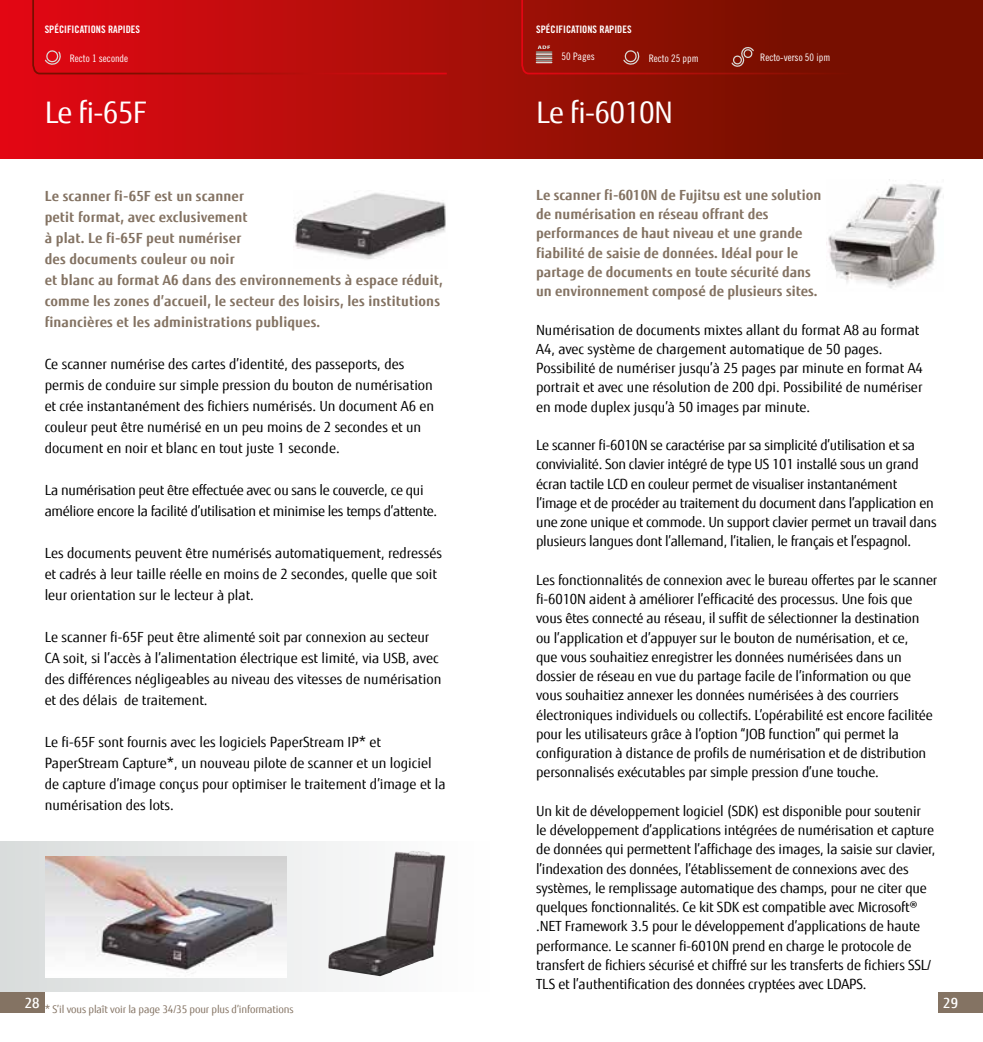
<style>
.page{position:relative;width:983px;height:1042px;background:#fff}
.page>*{position:absolute;margin:0;border:0;box-sizing:border-box;transform-origin:0 0}
.t1{font:29.75px "Fujitsu Sans";letter-spacing:-.025em;color:#fff}
.t2{font:14px/19.2px "Fujitsu Sans";letter-spacing:-.01em;color:#000}
.t3{font:700 14px/21px "Fujitsu Sans";color:#847363}
.t4{font:500 14px "Fujitsu Sans";color:#fff}
.t5{font:10.5px "Fujitsu Sans";letter-spacing:-.01em;color:#847363}
.t6{font:10.33px "Trade Gothic Cond Eighteen";color:#fff}
.t7{font:10.33px "Trade Gothic Bold Cond Twenty";color:#fff}
</style>
<div class="page">
<svg style="left:0;top:0;width:982px;height:159px;background:#a30d07"></svg>
<div style="left:0;top:992px;width:45px;height:21px;background:#847363"></div>
<div style="left:938px;top:992px;width:44px;height:21px;background:#847363"></div>
<svg style="left:31px;top:0;width:417px;height:75px;background:#c20c0e"></svg>
<svg style="left:520px;top:0;width:419px;height:75px;background:#851103"></svg>
<div style="left:0;top:841px;width:492px;height:151px;background:linear-gradient(to right,#d9dcdc,#fff)"></div>
<img style="left:293px;top:193px;width:153px;height:67px">
<img style="left:45px;top:856px;width:241px;height:122px">
<img style="left:328px;top:850px;width:117px;height:126px">
<img style="left:826px;top:179px;width:116px;height:110px">
<p class="t7" style="left:45px;top:23px;width:97px">SPÉCIFICATIONS RAPIDES</p>
<p class="t7" style="left:536px;top:23px;width:97px">SPÉCIFICATIONS RAPIDES</p>
<p class="t6" style="left:70px;top:52px;width:60px">Recto 1 seconde</p>
<p class="t6" style="left:561px;top:51px;width:35px">50 Pages</p>
<p class="t6" style="left:648px;top:52px;width:51px">Recto 25 ppm</p>
<p class="t6" style="left:760px;top:51px;width:71px">Recto-verso 50 ipm</p>
<h1 class="t1" style="left:45px;top:95px;width:103px">Le fi-65F</h1>
<h1 class="t1" style="left:536px;top:95px;width:139px">Le fi-6010N</h1>
<p class="t3" style="left:45px;top:185px;width:400px">Le scanner fi-65F est un scanner<br>petit format, avec exclusivement<br>à plat. Le fi-65F peut numériser<br>des documents couleur ou noir<br>et blanc au format A6 dans des environnements à espace réduit, comme les zones d’accueil, le secteur des loisirs, les institutions financières et les administrations publiques.</p>
<p class="t2" style="left:45px;top:353px;width:391px;line-height:21px">Ce scanner numérise des cartes d’identité, des passeports, des permis de conduire sur simple pression du bouton de numérisation et crée instantanément des fichiers numérisés. Un document A6 en couleur peut être numérisé en un peu moins de 2 secondes et un document en noir et blanc en tout juste 1 seconde.</p>
<p class="t2" style="left:45px;top:479px;width:394px;line-height:21px">La numérisation peut être effectuée avec ou sans le couvercle, ce qui améliore encore la facilité d’utilisation et minimise les temps d’attente.</p>
<p class="t2" style="left:45px;top:542px;width:399px;line-height:21px">Les documents peuvent être numérisés automatiquement, redressés et cadrés à leur taille réelle en moins de 2 secondes, quelle que soit leur orientation sur le lecteur à plat.</p>
<p class="t2" style="left:45px;top:626px;width:398px;line-height:21px">Le scanner fi-65F peut être alimenté soit par connexion au secteur CA soit, si l’accès à l’alimentation électrique est limité, via USB, avec des différences négligeables au niveau des vitesses de numérisation et des délais de traitement.</p>
<p class="t2" style="left:45px;top:731px;width:402px;line-height:21px">Le fi-65F sont fournis avec les logiciels PaperStream IP* et PaperStream Capture*, un nouveau pilote de scanner et un logiciel de capture d’image conçus pour optimiser le traitement d’image et la numérisation des lots.</p>
<p class="t3" style="left:536px;top:185px;width:286px;line-height:19.2px">Le scanner fi-6010N de Fujitsu est une solution de numérisation en réseau offrant des performances de haut niveau et une grande fiabilité de saisie de données. Idéal pour le partage de documents en toute sécurité dans un environnement composé de plusieurs sites.</p>
<p class="t2" style="left:536px;top:320px;width:388px">Numérisation de documents mixtes allant du format A8 au format A4, avec système de chargement automatique de 50 pages.<br>Possibilité de numériser jusqu’à 25 pages par minute en format A4 portrait et avec une résolution de 200 dpi. Possibilité de numériser en mode duplex jusqu’à 50 images par minute.</p>
<p class="t2" style="left:536px;top:436px;width:402px">Le scanner fi-6010N se caractérise par sa simplicité d’utilisation et sa convivialité. Son clavier intégré de type US 101 installé sous un grand écran tactile LCD en couleur permet de visualiser instantanément l’image et de procéder au traitement du document dans l’application en une zone unique et commode. Un support clavier permet un travail dans plusieurs langues dont l’allemand, l’italien, le français et l’espagnol.</p>
<p class="t2" style="left:536px;top:570px;width:402px">Les fonctionnalités de connexion avec le bureau offertes par le scanner fi-6010N aident à améliorer l’efficacité des processus. Une fois que vous êtes connecté au réseau, il suffit de sélectionner la destination ou l’application et d’appuyer sur le bouton de numérisation, et ce,<br>que vous souhaitiez enregistrer les données numérisées dans un dossier de réseau en vue du partage facile de l’information ou que vous souhaitiez annexer les données numérisées à des courriers électroniques individuels ou collectifs. L’opérabilité est encore facilitée pour les utilisateurs grâce à l’option “JOB function” qui permet la configuration à distance de profils de numérisation et de distribution personnalisés exécutables par simple pression d’une touche.</p>
<p class="t2" style="left:536px;top:801px;width:401px">Un kit de développement logiciel (SDK) est disponible pour soutenir<br>le développement d’applications intégrées de numérisation et capture de données qui permettent l’affichage des images, la saisie sur clavier, l’indexation des données, l’établissement de connexions avec des systèmes, le remplissage automatique des champs, pour ne citer que quelques fonctionnalités. Ce kit SDK est compatible avec Microsoft® .NET Framework 3.5 pour le développement d’applications de haute performance. Le scanner fi-6010N prend en charge le protocole de transfert de fichiers sécurisé et chiffré sur les transferts de fichiers SSL/ TLS et l’authentification des données cryptées avec LDAPS.</p>
<p class="t4" style="left:25px;top:994px;width:16px">28</p>
<p class="t4" style="left:943px;top:994px;width:16px">29</p>
<p class="t5" style="left:45px;top:1003px;width:250px">* S’il vous plaît voir la page 34/35 pour plus d’informations</p>
</div>
